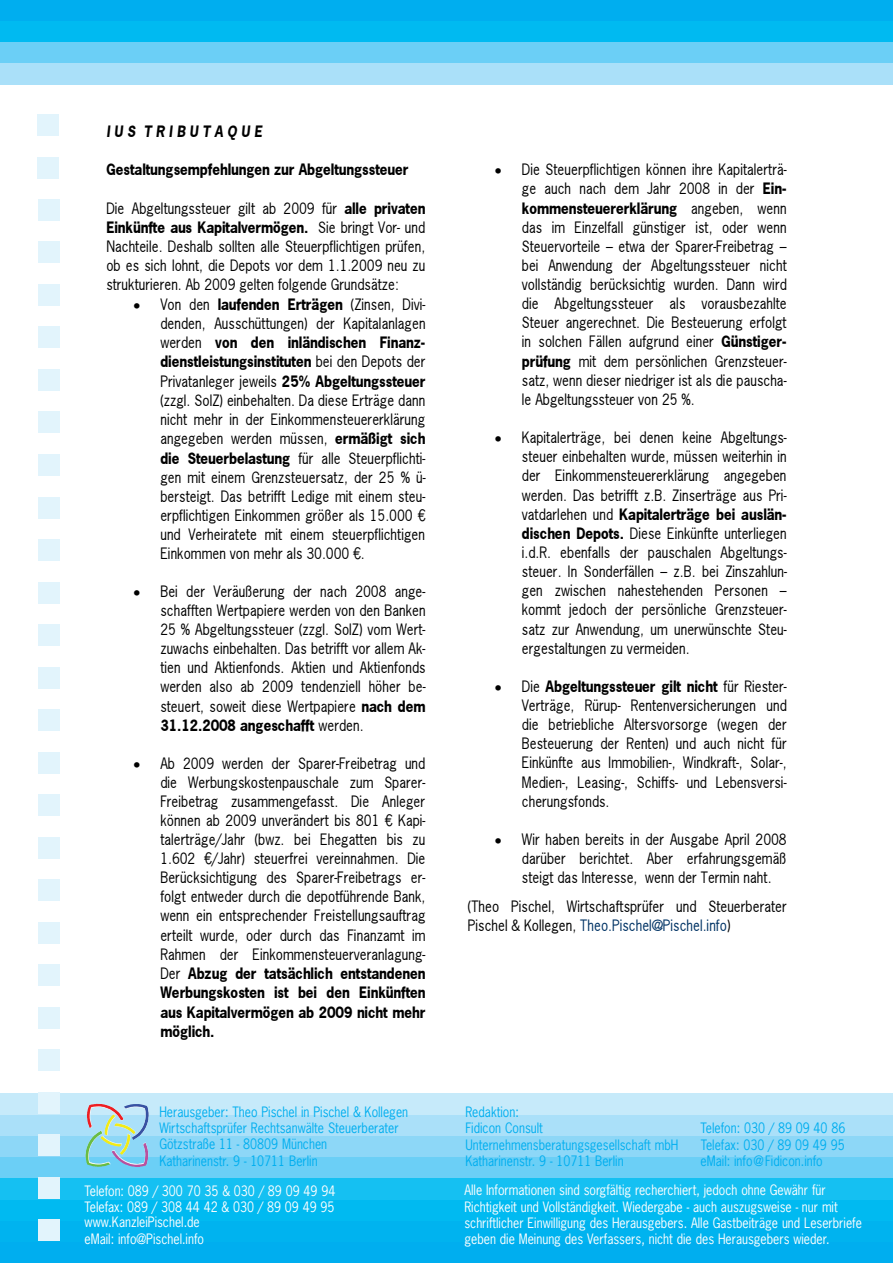
<style>
.page{position:relative;width:893px;height:1263px;background:#fff}
.page>*{position:absolute;margin:0;border:0;box-sizing:border-box;transform-origin:0 0}
.t1{font:15px/19px "News Gothic PVS+T42+BMYQCL";color:#000;text-align:justify}
.t2{font:15px/19.4px "News Gothic PVS Bold+T42+WVFWAV";color:#000}
.t3{font:15px "News Gothic PVS Bold Italic+T42+DXNLOR";letter-spacing:.28em;color:#000}
.t4{font:13.5px/16.2px "News Gothic PVS";color:#fff}
.t5{font:13.5px/16.4px "News Gothic PVS";color:#00aeef}
.s1{font-family:"News Gothic PVS Bold+T42+WVFWAV"}
.s2{font-family:"News Gothic PVS+T42+BMYQCL"}
.s3{color:#003365}
</style>
<div class="page">
<div style="left:0;top:0;width:893px;height:21px;background:#00aeef"></div>
<div style="left:0;top:21px;width:893px;height:22px;background:#00baf1"></div>
<div style="left:0;top:43px;width:893px;height:21px;background:#6bcff6"></div>
<div style="left:0;top:64px;width:893px;height:21px;background:#aae0f9"></div>
<div style="left:0;top:1242px;width:893px;height:21px;background:#00aeef"></div>
<div style="left:0;top:1220px;width:893px;height:22px;background:#00b3ef"></div>
<div style="left:0;top:1199px;width:893px;height:21px;background:#00baf1"></div>
<div style="left:0;top:1178px;width:893px;height:21px;background:#15c0f2"></div>
<div style="left:0;top:1157px;width:893px;height:21px;background:#6bcff6"></div>
<div style="left:0;top:1135px;width:893px;height:22px;background:#8dd7f7"></div>
<div style="left:0;top:1114px;width:893px;height:21px;background:#aae0f9"></div>
<div style="left:0;top:1093px;width:893px;height:21px;background:#c6eafa"></div>
<div style="left:38px;top:199px;width:21px;height:21px;background:#e2f4fc"></div>
<div style="left:38px;top:242px;width:21px;height:21px;background:#e2f4fc"></div>
<div style="left:38px;top:284px;width:21px;height:21px;background:#e2f4fc"></div>
<div style="left:38px;top:327px;width:21px;height:21px;background:#e2f4fc"></div>
<div style="left:38px;top:369px;width:21px;height:22px;background:#e2f4fc"></div>
<div style="left:38px;top:412px;width:21px;height:21px;background:#e2f4fc"></div>
<div style="left:38px;top:454px;width:21px;height:22px;background:#e2f4fc"></div>
<div style="left:38px;top:497px;width:21px;height:21px;background:#e2f4fc"></div>
<div style="left:38px;top:539px;width:21px;height:22px;background:#e2f4fc"></div>
<div style="left:38px;top:582px;width:21px;height:21px;background:#e2f4fc"></div>
<div style="left:38px;top:624px;width:21px;height:22px;background:#e2f4fc"></div>
<div style="left:38px;top:667px;width:21px;height:21px;background:#e2f4fc"></div>
<div style="left:38px;top:709px;width:21px;height:22px;background:#e2f4fc"></div>
<div style="left:38px;top:752px;width:21px;height:21px;background:#e2f4fc"></div>
<div style="left:38px;top:794px;width:21px;height:22px;background:#e2f4fc"></div>
<div style="left:38px;top:837px;width:21px;height:21px;background:#e2f4fc"></div>
<div style="left:38px;top:879px;width:21px;height:22px;background:#e2f4fc"></div>
<div style="left:38px;top:922px;width:21px;height:21px;background:#e2f4fc"></div>
<div style="left:38px;top:965px;width:21px;height:21px;background:#e2f4fc"></div>
<div style="left:38px;top:1007px;width:21px;height:21px;background:#e2f4fc"></div>
<div style="left:38px;top:1050px;width:21px;height:21px;background:#e2f4fc"></div>
<div style="left:38px;top:1092px;width:21px;height:21px;background:#e2f4fc"></div>
<div style="left:38px;top:1135px;width:21px;height:21px;background:#e2f4fc"></div>
<div style="left:38px;top:1177px;width:21px;height:21px;background:#e2f4fc"></div>
<div style="left:38px;top:1220px;width:21px;height:21px;background:#e2f4fc"></div>
<div style="left:37px;top:115px;width:22px;height:21px;background:#e2f4fc"></div>
<div style="left:37px;top:157px;width:22px;height:22px;background:#e2f4fc"></div>
<img style="left:86px;top:1104px;width:63px;height:63px">
<p class="t3" style="left:106px;top:121px;width:157px">IUS TRIBUTAQUE</p>
<p class="t2" style="left:106px;top:160px;width:304px">Gestaltungsempfehlungen zur Abgeltungssteuer</p>
<p class="t1" style="left:106px;top:198px;width:320px">Die Abgeltungssteuer gilt ab 2009 für <span class="s1">alle privaten</span></p>
<p class="t2" style="left:106px;top:217px;width:321px">Einkünfte aus Kapitalvermögen. <span class="s2">Sie bringt Vor- und</span></p>
<p class="t1" style="left:106px;top:237px;width:321px">Nachteile. Deshalb sollten alle Steuerpflichtigen prüfen, ob es sich lohnt, die Depots vor dem 1.1.2009 neu zu strukturieren. Ab 2009 gelten folgende Grundsätze:</p>
<p class="t1" style="left:160px;top:294px;width:267px">Von den <span class="s1">laufenden Erträgen</span> (Zinsen, Divi&shy;denden, Ausschüttungen) der Kapitalanlagen</p>
<p class="t2" style="left:160px;top:332px;width:267px"><span class="s2">werden</span> von den inländischen Finanz&shy;dienstleistungsinstituten <span class="s2">bei den Depots der</span></p>
<p class="t1" style="left:160px;top:371px;width:267px">Privatanleger jeweils <span class="s1">25% Abgeltungssteuer </span>(zzgl. SolZ) einbehalten. Da diese Erträge dann nicht mehr in der Einkommensteuererklärung angegeben werden müssen, <span class="s1">ermäßigt sich die Steuerbelastung</span> für alle Steuerpflichti&shy;gen mit einem Grenzsteuersatz, der 25 % ü&shy;bersteigt. Das betrifft Ledige mit einem steu&shy;erpflichtigen Einkommen größer als 15.000 € und Verheiratete mit einem steuerpflichtigen Einkommen von mehr als 30.000 €.</p>
<p class="t1" style="left:160px;top:582px;width:267px">Bei der Veräußerung der nach 2008 ange&shy;schafften Wertpapiere werden von den Banken 25 % Abgeltungssteuer (zzgl. SolZ) vom Wert&shy;zuwachs einbehalten. Das betrifft vor allem Ak&shy;tien und Aktienfonds. Aktien und Aktienfonds werden also ab 2009 tendenziell höher be&shy;steuert, soweit diese Wertpapiere <span class="s1">nach dem</span></p>
<p class="t2" style="left:160px;top:715px;width:205px">31.12.2008 angeschafft <span class="s2">werden.</span></p>
<p class="t1" style="left:160px;top:754px;width:267px">Ab 2009 werden der Sparer-Freibetrag und die Werbungskostenpauschale zum Sparer-Freibetrag zusammengefasst. Die Anleger können ab 2009 unverändert bis 801 € Kapi&shy;talerträge/Jahr (bwz. bei Ehegatten bis zu 1.602 €/Jahr) steuerfrei vereinnahmen. Die Berücksichtigung des Sparer-Freibetrags er&shy;folgt entweder durch die depotführende Bank, wenn ein entsprechender Freistellungsauftrag erteilt wurde, oder durch das Finanzamt im Rahmen der Einkommensteuerveranlagung-</p>
<p class="t2" style="left:160px;top:963px;width:267px;text-align:justify"><span class="s2">Der</span> Abzug der tatsächlich entstandenen Werbungskosten ist bei den Einkünften aus Kapitalvermögen ab 2009 nicht mehr möglich.</p>
<p class="t5" style="left:159px;top:1103px;width:250px">Herausgeber: Theo Pischel in Pischel &amp; Kollegen Wirtschaftsprüfer Rechtsanwälte Steuerberater Götzstraße 11 - 80809 München<br>Katharinenstr. 9 - 10711 Berlin</p>
<p class="t4" style="left:85px;top:1182px;width:252px">Telefon: 089 / 300 70 35 &amp; 030 / 89 09 49 94<br>Telefax: 089 / 308 44 42 &amp; 030 / 89 09 49 95</p>
<p class="t4" style="left:85px;top:1214px;width:121px">www.KanzleiPischel.de eMail: info@Pischel.info</p>
<p class="t1" style="left:522px;top:160px;width:266px">Die Steuerpflichtigen können ihre Kapitalerträ&shy;ge auch nach dem Jahr 2008 in der <span class="s1">Ein-</span></p>
<p class="t2" style="left:522px;top:198px;width:266px">kommensteuererklärung <span class="s2">angeben, wenn</span></p>
<p class="t1" style="left:522px;top:218px;width:266px">das im Einzelfall günstiger ist, oder wenn Steuervorteile – etwa der Sparer-Freibetrag – bei Anwendung der Abgeltungssteuer nicht vollständig berücksichtig wurden. Dann wird die Abgeltungssteuer als vorausbezahlte Steuer angerechnet. Die Besteuerung erfolgt in solchen Fällen aufgrund einer <span class="s1">Günstiger&shy;prüfung</span> mit dem persönlichen Grenzsteuer&shy;satz, wenn dieser niedriger ist als die pauscha&shy;le Abgeltungssteuer von 25 %.</p>
<p class="t1" style="left:522px;top:428px;width:267px">Kapitalerträge, bei denen keine Abgeltungs&shy;steuer einbehalten wurde, müssen weiterhin in der Einkommensteuererklärung angegeben werden. Das betrifft z.B. Zinserträge aus Pri-</p>
<p class="t2" style="left:522px;top:504px;width:266px"><span class="s2">vatdarlehen und</span> Kapitalerträge bei auslän-</p>
<p class="t1" style="left:522px;top:524px;width:267px"><span class="s1">dischen Depots.</span> Diese Einkünfte unterliegen i.d.R. ebenfalls der pauschalen Abgeltungs&shy;steuer. In Sonderfällen – z.B. bei Zinszahlun&shy;gen zwischen nahestehenden Personen – kommt jedoch der persönliche Grenzsteuer&shy;satz zur Anwendung, um unerwünschte Steu&shy;ergestaltungen zu vermeiden.</p>
<p class="t2" style="left:522px;top:677px;width:266px"><span class="s2">Die</span> Abgeltungssteuer gilt nicht <span class="s2">für Riester-</span></p>
<p class="t1" style="left:522px;top:696px;width:267px">Verträge, Rürup- Rentenversicherungen und die betriebliche Altersvorsorge (wegen der Besteuerung der Renten) und auch nicht für Einkünfte aus Immobilien-, Windkraft-, Solar-, Medien-, Leasing-, Schiffs- und Lebensversi&shy;cherungsfonds.</p>
<p class="t1" style="left:522px;top:830px;width:266px">Wir haben bereits in der Ausgabe April 2008 darüber berichtet. Aber erfahrungsgemäß steigt das Interesse, wenn der Termin naht.</p>
<p class="t1" style="left:468px;top:896px;width:321px">(Theo Pischel, Wirtschaftsprüfer und Steuerberater<br>Pischel &amp; Kollegen, <span class="s3">Theo.Pischel@Pischel.info</span>)</p>
<p class="t5" style="left:465px;top:1104px;width:79px">Redaktion:<br>Fidicon Consult</p>
<p class="t5" style="left:701px;top:1120px;width:146px">Telefon: 030 / 89 09 40 86</p>
<p class="t5" style="left:465px;top:1136px;width:215px">Unternehmensberatungsgesellschaft mbH</p>
<p class="t5" style="left:701px;top:1136px;width:146px">Telefax: 030 / 89 09 49 95</p>
<p class="t5" style="left:465px;top:1152px;width:160px">Katharinenstr. 9 - 10711 Berlin</p>
<p class="t5" style="left:701px;top:1152px;width:124px">eMail: info@Fidicon.info</p>
<p class="t4" style="left:464px;top:1182px;width:399px">Alle Informationen sind sorgfältig recherchiert, jedoch ohne Gewähr für Richtigkeit und Vollständigkeit. Wiedergabe - auch auszugsweise - nur mit schriftlicher Einwilligung des Herausgebers. Alle Gastbeiträge und Leserbriefe geben die Meinung des Verfassers, nicht die des Herausgebers wieder.</p>
</div>
